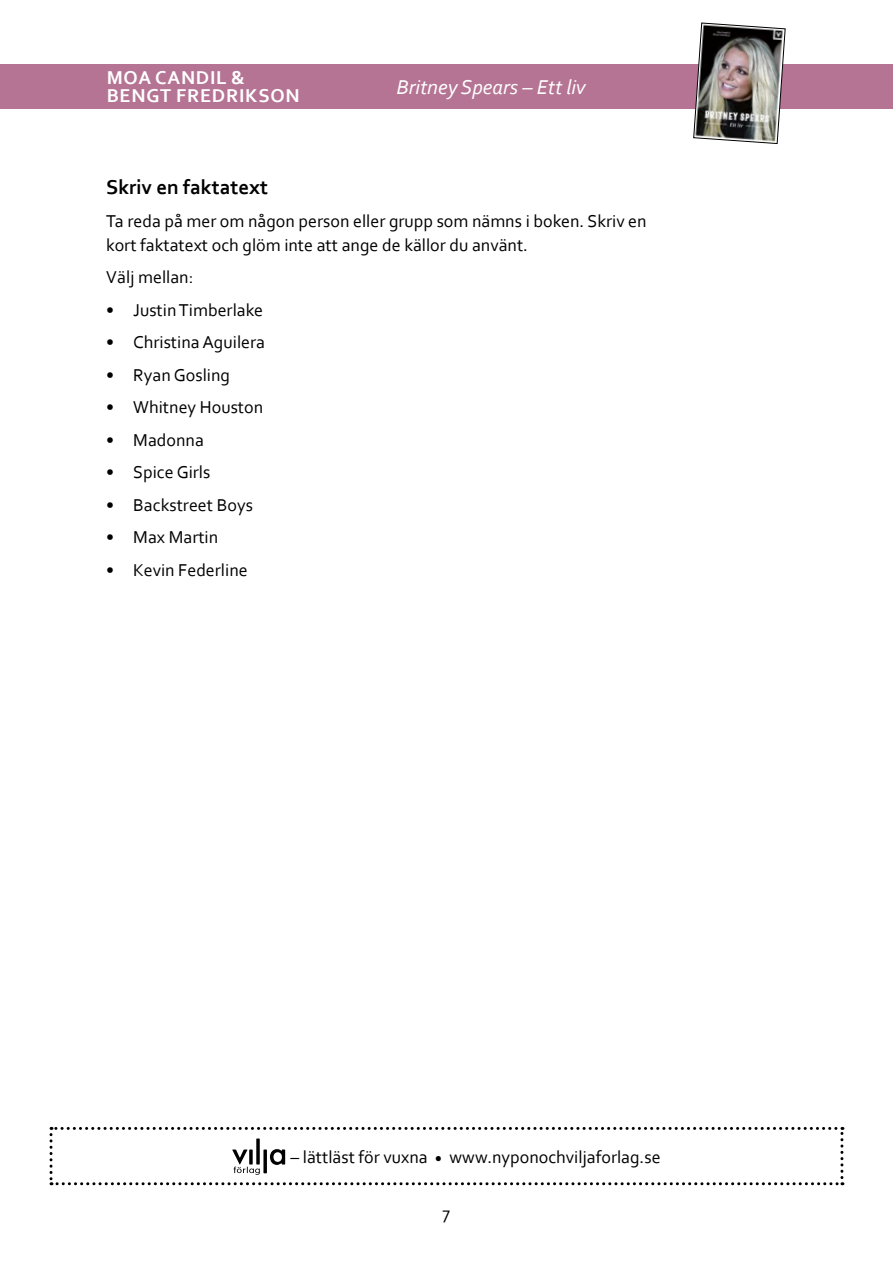
<style>
.page{position:relative;width:893px;height:1263px;background:#fff}
.page>*{position:absolute;margin:0;border:0;box-sizing:border-box;transform-origin:0 0}
.t1{font:italic 21px "Corbel";color:#fff}
.t2{font:700 21px "Corbel";color:#000}
.t3{font:700 19.5px/18px "Corbel";letter-spacing:.04em;color:#fff}
.t4{font:18px/24px "Corbel";color:#000}
</style>
<div class="page">
<div style="left:0;top:64px;width:893px;height:44px;background:#b57494"></div>
<img style="left:693px;top:23px;width:92px;height:121px">
<svg style="left:50px;top:1127px;width:793px;height:58px"></svg>
<p class="t3" style="left:107px;top:68px;width:194px">MOA CANDIL &amp;<br>BENGT FREDRIKSON</p>
<p class="t1" style="left:396px;top:74px;width:191px">Britney Spears – Ett liv</p>
<p class="t2" style="left:106px;top:174px;width:163px">Skriv en faktatext</p>
<p class="t4" style="left:106px;top:208px;width:542px">Ta reda på mer om någon person eller grupp som nämns i boken. Skriv en kort faktatext och glöm inte att ange de källor du använt.</p>
<p class="t4" style="left:106px;top:265px;width:89px">Välj mellan:</p>
<p class="t4" style="left:106px;top:297px;width:158px">• Justin Timberlake</p>
<p class="t4" style="left:106px;top:330px;width:160px">• Christina Aguilera</p>
<p class="t4" style="left:106px;top:362px;width:125px">• Ryan Gosling</p>
<p class="t4" style="left:106px;top:395px;width:158px">• Whitney Houston</p>
<p class="t4" style="left:106px;top:427px;width:99px">• Madonna</p>
<p class="t4" style="left:106px;top:460px;width:106px">• Spice Girls</p>
<p class="t4" style="left:106px;top:492px;width:148px">• Backstreet Boys</p>
<p class="t4" style="left:106px;top:525px;width:113px">• Max Martin</p>
<p class="t4" style="left:106px;top:557px;width:143px">• Kevin Federline</p>
<p class="t4" style="left:291px;top:1144px;width:372px">– lättläst för vuxna <sub>•</sub> www.nyponochviljaforlag.se</p>
<p class="t4" style="left:443px;top:1200px;width:9px">7</p>
</div>
